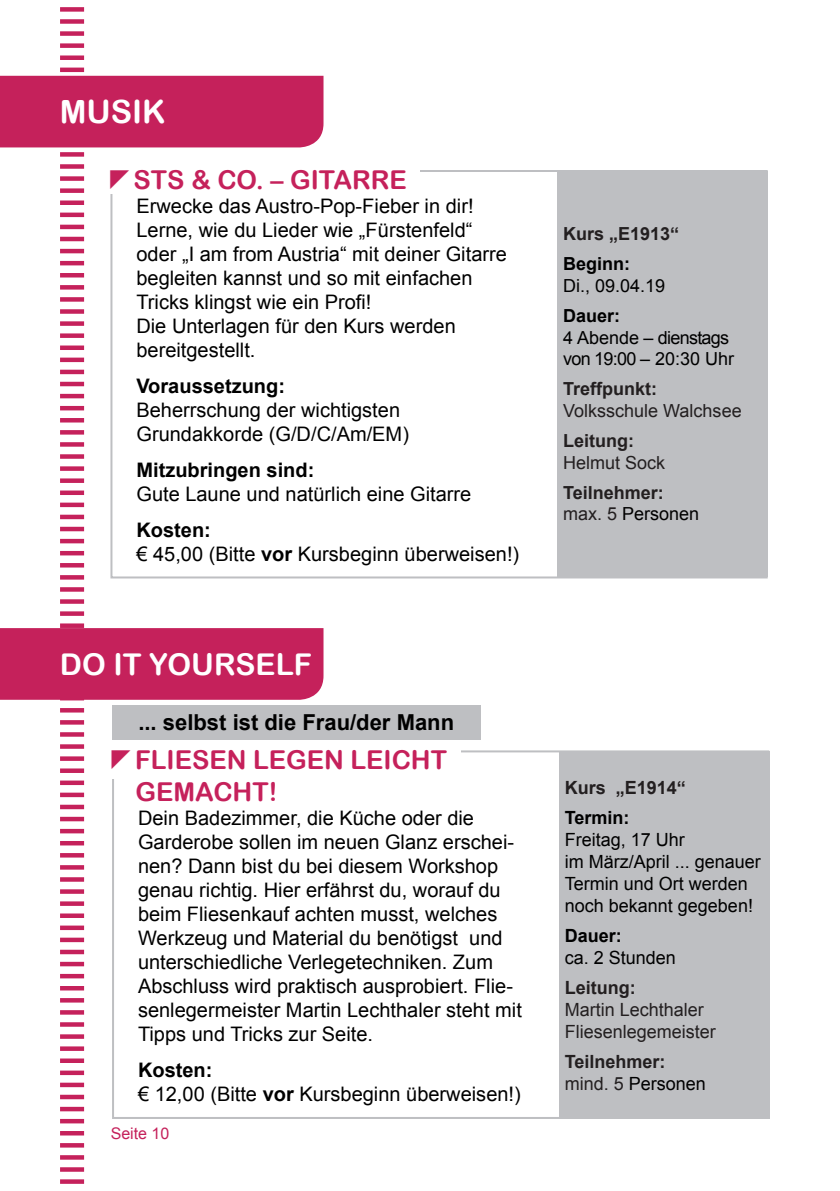
<style>
.page{position:relative;width:840px;height:1191px;background:#fff}
.page>*{position:absolute;margin:0;border:0;box-sizing:border-box;transform-origin:0 0}
.t1{font:32px "Arial Rounded MT Bold";color:#fff}
.t2{font:30px "Arial Rounded MT Bold";color:#fff}
.t3{font:26px/31.2px "Arial Rounded MT Bold";color:#c5215b}
.t4{font:700 22px "Arial";color:#000}
.t5{font:20px/24px "Arial";color:#000}
.t6{font:700 20px "Arial";color:#000}
.t7{font:18.2px/21.8px "Arial";color:#000}
.t8{font:700 18.2px/21.8px "Arial";color:#231f20}
.t9{font:18.2px/21.8px "Arial";color:#231f20}
.t10{font:700 18.2px "Arial";color:#000}
.t11{font:700 18px/21.6px "Arial";color:#231f20}
.t12{font:18px/21.6px "Arial";letter-spacing:-.04em;color:#000}
.t13{font:18px "Arial";color:#231f20}
.t14{font:700 18px "Arial";color:#000}
.t15{font:18px "Arial";color:#000}
.t16{font:16px "Arial";color:#c5215b}
.s1{font-weight:700}
.s2{font-weight:400}
.s3{font-weight:400;color:#000}
</style>
<div class="page">
<div style="left:60px;top:7px;width:24px;height:5px;background:#c5215b"></div>
<div style="left:60px;top:19px;width:24px;height:5px;background:#c5215b"></div>
<div style="left:60px;top:31px;width:24px;height:5px;background:#c5215b"></div>
<div style="left:60px;top:43px;width:24px;height:5px;background:#c5215b"></div>
<div style="left:60px;top:55px;width:24px;height:5px;background:#c5215b"></div>
<hr style="left:60px;top:68px;width:24px;height:4px;background:#c5215b">
<div style="left:60px;top:152px;width:24px;height:5px;background:#c5215b"></div>
<div style="left:60px;top:164px;width:24px;height:5px;background:#c5215b"></div>
<div style="left:60px;top:176px;width:24px;height:5px;background:#c5215b"></div>
<div style="left:60px;top:188px;width:24px;height:5px;background:#c5215b"></div>
<div style="left:60px;top:200px;width:24px;height:5px;background:#c5215b"></div>
<hr style="left:60px;top:213px;width:24px;height:4px;background:#c5215b">
<hr style="left:60px;top:225px;width:24px;height:4px;background:#c5215b">
<hr style="left:60px;top:237px;width:24px;height:4px;background:#c5215b">
<hr style="left:60px;top:249px;width:24px;height:4px;background:#c5215b">
<hr style="left:60px;top:261px;width:24px;height:4px;background:#c5215b">
<hr style="left:60px;top:273px;width:24px;height:4px;background:#c5215b">
<svg style="left:60px;top:285px;width:24px;height:4px"></svg>
<div style="left:60px;top:297px;width:24px;height:5px;background:#c5215b"></div>
<div style="left:60px;top:309px;width:24px;height:5px;background:#c5215b"></div>
<div style="left:60px;top:321px;width:24px;height:5px;background:#c5215b"></div>
<div style="left:60px;top:333px;width:24px;height:5px;background:#c5215b"></div>
<div style="left:60px;top:345px;width:24px;height:5px;background:#c5215b"></div>
<div style="left:60px;top:357px;width:24px;height:5px;background:#c5215b"></div>
<hr style="left:60px;top:370px;width:24px;height:4px;background:#c5215b">
<hr style="left:60px;top:382px;width:24px;height:4px;background:#c5215b">
<hr style="left:60px;top:394px;width:24px;height:4px;background:#c5215b">
<hr style="left:60px;top:406px;width:24px;height:4px;background:#c5215b">
<hr style="left:60px;top:418px;width:24px;height:4px;background:#c5215b">
<svg style="left:60px;top:430px;width:24px;height:4px"></svg>
<div style="left:60px;top:442px;width:24px;height:5px;background:#c5215b"></div>
<div style="left:60px;top:454px;width:24px;height:5px;background:#c5215b"></div>
<div style="left:60px;top:466px;width:24px;height:5px;background:#c5215b"></div>
<div style="left:60px;top:478px;width:24px;height:5px;background:#c5215b"></div>
<div style="left:60px;top:490px;width:24px;height:5px;background:#c5215b"></div>
<div style="left:60px;top:502px;width:24px;height:5px;background:#c5215b"></div>
<hr style="left:60px;top:515px;width:24px;height:4px;background:#c5215b">
<hr style="left:60px;top:527px;width:24px;height:4px;background:#c5215b">
<hr style="left:60px;top:539px;width:24px;height:4px;background:#c5215b">
<hr style="left:60px;top:551px;width:24px;height:4px;background:#c5215b">
<hr style="left:60px;top:563px;width:24px;height:4px;background:#c5215b">
<svg style="left:60px;top:575px;width:24px;height:4px"></svg>
<svg style="left:60px;top:587px;width:24px;height:4px"></svg>
<div style="left:60px;top:599px;width:24px;height:5px;background:#c5215b"></div>
<div style="left:60px;top:611px;width:24px;height:5px;background:#c5215b"></div>
<div style="left:60px;top:623px;width:24px;height:5px;background:#c5215b"></div>
<hr style="left:60px;top:708px;width:24px;height:4px;background:#c5215b">
<svg style="left:60px;top:720px;width:24px;height:4px"></svg>
<svg style="left:60px;top:732px;width:24px;height:4px"></svg>
<div style="left:60px;top:744px;width:24px;height:5px;background:#c5215b"></div>
<div style="left:60px;top:756px;width:24px;height:5px;background:#c5215b"></div>
<div style="left:60px;top:768px;width:24px;height:5px;background:#c5215b"></div>
<div style="left:60px;top:780px;width:24px;height:5px;background:#c5215b"></div>
<div style="left:60px;top:792px;width:24px;height:5px;background:#c5215b"></div>
<div style="left:60px;top:804px;width:24px;height:5px;background:#c5215b"></div>
<hr style="left:60px;top:817px;width:24px;height:4px;background:#c5215b">
<hr style="left:60px;top:829px;width:24px;height:4px;background:#c5215b">
<hr style="left:60px;top:841px;width:24px;height:4px;background:#c5215b">
<svg style="left:60px;top:853px;width:24px;height:4px"></svg>
<svg style="left:60px;top:865px;width:24px;height:4px"></svg>
<svg style="left:60px;top:877px;width:24px;height:4px"></svg>
<svg style="left:60px;top:889px;width:24px;height:4px"></svg>
<div style="left:60px;top:901px;width:24px;height:5px;background:#c5215b"></div>
<div style="left:60px;top:913px;width:24px;height:5px;background:#c5215b"></div>
<div style="left:60px;top:925px;width:24px;height:5px;background:#c5215b"></div>
<div style="left:60px;top:937px;width:24px;height:5px;background:#c5215b"></div>
<div style="left:60px;top:949px;width:24px;height:5px;background:#c5215b"></div>
<div style="left:60px;top:961px;width:24px;height:5px;background:#c5215b"></div>
<hr style="left:60px;top:974px;width:24px;height:4px;background:#c5215b">
<hr style="left:60px;top:986px;width:24px;height:4px;background:#c5215b">
<svg style="left:60px;top:998px;width:24px;height:4px"></svg>
<svg style="left:60px;top:1010px;width:24px;height:4px"></svg>
<svg style="left:60px;top:1022px;width:24px;height:4px"></svg>
<svg style="left:60px;top:1034px;width:24px;height:4px"></svg>
<div style="left:60px;top:1046px;width:24px;height:5px;background:#c5215b"></div>
<div style="left:60px;top:1058px;width:24px;height:5px;background:#c5215b"></div>
<div style="left:60px;top:1070px;width:24px;height:5px;background:#c5215b"></div>
<div style="left:60px;top:1082px;width:24px;height:5px;background:#c5215b"></div>
<div style="left:60px;top:1094px;width:24px;height:5px;background:#c5215b"></div>
<div style="left:60px;top:1106px;width:24px;height:5px;background:#c5215b"></div>
<hr style="left:60px;top:1119px;width:24px;height:4px;background:#c5215b">
<hr style="left:60px;top:1131px;width:24px;height:4px;background:#c5215b">
<svg style="left:60px;top:1143px;width:24px;height:4px"></svg>
<svg style="left:60px;top:1155px;width:24px;height:4px"></svg>
<svg style="left:60px;top:1167px;width:24px;height:4px"></svg>
<svg style="left:60px;top:1179px;width:24px;height:4px"></svg>
<div style="left:557px;top:171px;width:210px;height:405px;background:#bebfc2"></div>
<div style="left:0;top:76px;width:323px;height:71px;background:#c5215b"></div>
<div style="left:558px;top:752px;width:211px;height:367px;background:#bebfc2"></div>
<div style="left:112px;top:705px;width:368px;height:34px;background:#bebfc2"></div>
<div style="left:0;top:628px;width:323px;height:72px;background:#c5215b"></div>
<h1 class="t1" style="left:60px;top:93px;width:108px">MUSIK</h1>
<h3 class="t3" style="left:133px;top:164px;width:275px">STS &amp; CO. – GITARRE</h3>
<p class="t5" style="left:136px;top:194px;width:372px">Erwecke das Austro-Pop-Fieber in dir!<br>Lerne, wie du Lieder wie „Fürstenfeld“ oder „I am from Austria“ mit deiner Gitarre begleiten kannst und so mit einfachen Tricks klingst wie ein Profi!<br>Die Unterlagen für den Kurs werden bereitgestellt.</p>
<p class="t6" style="left:136px;top:373px;width:150px">Voraussetzung:</p>
<p class="t5" style="left:136px;top:398px;width:274px">Beherrschung der wichtigsten<br>Grundakkorde (G/D/C/Am/EM)</p>
<p class="t6" style="left:136px;top:457px;width:179px">Mitzubringen sind:</p>
<p class="t5" style="left:136px;top:482px;width:336px">Gute Laune und natürlich eine Gitarre</p>
<p class="t5" style="left:136px;top:518px;width:384px"><span class="s1">Kosten:<br></span>€ 45,00 (Bitte <span class="s1">vor</span> Kursbeginn überweisen!)</p>
<h2 class="t2" style="left:60px;top:646px;width:253px">DO IT YOURSELF</h2>
<p class="t4" style="left:138px;top:707px;width:317px">... selbst ist die Frau/der Mann</p>
<h3 class="t3" style="left:135px;top:744px;width:313px">FLIESEN LEGEN LEICHT<br>GEMACHT!</h3>
<p class="t5" style="left:138px;top:805px;width:385px">Dein Badezimmer, die Küche oder die Garderobe sollen im neuen Glanz erschei&shy;nen? Dann bist du bei diesem Workshop genau richtig. Hier erfährst du, worauf du beim Fliesenkauf achten musst, welches Werkzeug und Material du benötigst und unterschiedliche Verlegetechniken. Zum Abschluss wird praktisch ausprobiert. Flie&shy;senlegermeister Martin Lechthaler steht mit Tipps und Tricks zur Seite.</p>
<p class="t5" style="left:138px;top:1057px;width:384px"><span class="s1">Kosten:<br></span>€ 12,00 (Bitte <span class="s1">vor</span> Kursbeginn überweisen!)</p>
<p class="t16" style="left:111px;top:1122px;width:60px">Seite 10</p>
<p class="t11" style="left:562px;top:224px;width:118px">Kurs „E1913“</p>
<p class="t14" style="left:562px;top:252px;width:68px">Beginn:</p>
<p class="t15" style="left:562px;top:274px;width:104px">Di., 09.04.19</p>
<p class="t14" style="left:562px;top:304px;width:59px">Dauer:</p>
<p class="t12" style="left:562px;top:327px;width:172px">4 Abende – dienstags von 19:00 – 20:30 Uhr</p>
<p class="t11" style="left:562px;top:379px;width:95px">Treffpunkt:</p>
<p class="t13" style="left:562px;top:399px;width:180px">Volksschule Walchsee</p>
<p class="t11" style="left:562px;top:430px;width:72px">Leitung:</p>
<p class="t13" style="left:562px;top:450px;width:104px">Helmut Sock</p>
<p class="t11" style="left:562px;top:482px;width:138px">Teilnehmer: <span class="s2">max. 5</span> <span class="s3">Personen</span></p>
<p class="t8" style="left:564px;top:777px;width:123px">Kurs „E1914“</p>
<p class="t10" style="left:564px;top:805px;width:66px">Termin:</p>
<p class="t7" style="left:564px;top:829px;width:198px">Freitag, 17 Uhr<br>im März/April ... genauer<br>Termin und Ort werden noch bekannt gegeben!</p>
<p class="t10" style="left:564px;top:923px;width:59px">Dauer:</p>
<p class="t7" style="left:564px;top:946px;width:113px">ca. 2 Stunden</p>
<p class="t8" style="left:564px;top:977px;width:72px">Leitung:</p>
<p class="t9" style="left:564px;top:999px;width:153px">Martin Lechthaler<br>Fliesenlegemeister</p>
<p class="t8" style="left:564px;top:1051px;width:143px">Teilnehmer: <span class="s2">mind. 5</span> <span class="s3">Personen</span></p>
</div>
